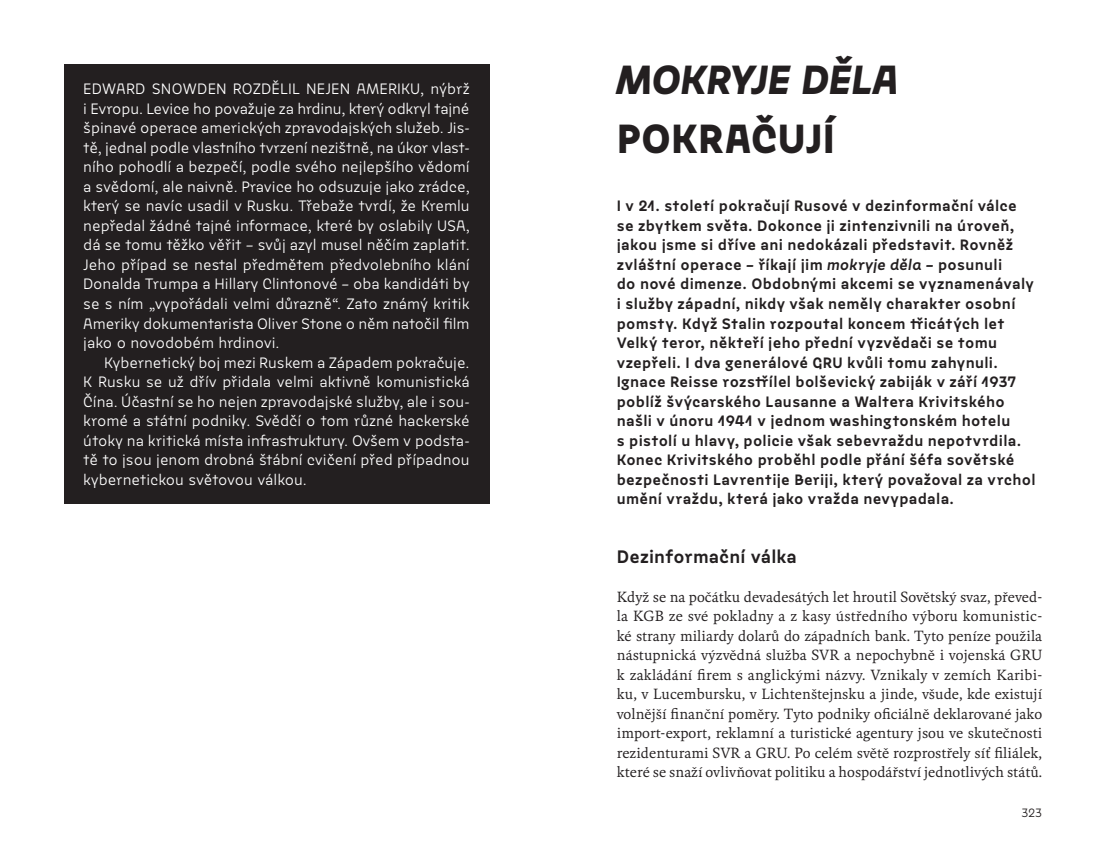
<style>
.page{position:relative;width:1106px;height:851px;background:#fff}
.page>*{position:absolute;margin:0;border:0;box-sizing:border-box;transform-origin:0 0}
.Nadpis_kapitoly{font:italic 700 40.5px/58.5px "Jaroslav";color:#231f20}
.Mezititulek{font:600 18px "Jaroslav";letter-spacing:.01em;color:#231f20}
.rámeček{font:15px/19.5px "Jaroslav";letter-spacing:-.005em;color:#fff;text-align:justify}
.Perex{font:600 15px/19.5px "Jaroslav";letter-spacing:.02em;color:#231f20}
._1__odstavec{font:15px/19.5px "Kievit Serif";letter-spacing:.005em;color:#231f20;text-align:justify}
.t1{font:12px "Jaroslav";color:#231f20}
.s1{font-style:normal}
.s2{font-style:italic}
</style>
<div class="page">
<div style="left:64px;top:64px;width:425px;height:440px;background:#231f20"></div>
<p class="rámeček" style="left:83px;top:79px;width:388px">EDWARD SNOWDEN ROZDĚLIL NEJEN AMERIKU, nýbrž i Evropu. Levice ho považuje za hrdinu, který odkryl tajné špinavé operace amerických zpravodajských služeb. Jis&shy;tě, jednal podle vlastního tvrzení nezištně, na úkor vlast&shy;ního pohodlí a bezpečí, podle svého nejlepšího vědomí a svědomí, ale naivně. Pravice ho odsuzuje jako zrádce, který se navíc usadil v Rusku. Třebaže tvrdí, že Kremlu nepředal žádné tajné informace, které by oslabily USA, dá se tomu těžko věřit – svůj azyl musel něčím zaplatit.<br>Jeho případ se nestal předmětem předvolebního klání Donalda Trumpa a Hillary Clintonové – oba kandidáti by se s ním „vypořádali velmi důrazně“. Zato známý kritik Ameriky dokumentarista Oliver Stone o něm natočil film jako o novodobém hrdinovi.</p>
<p class="rámeček" style="left:83px;top:352px;width:388px;text-indent:21px">Kybernetický boj mezi Ruskem a Západem pokračuje.<br>K Rusku se už dřív přidala velmi aktivně komunistická Čína. Účastní se ho nejen zpravodajské služby, ale i sou&shy;kromé a státní podniky. Svědčí o tom různé hackerské útoky na kritická místa infrastruktury. Ovšem v podsta&shy;tě to jsou jenom drobná štábní cvičení před případnou kybernetickou světovou válkou.</p>
<p class="Nadpis_kapitoly" style="left:617px;top:50px;width:283px">MOKRYJE DĚLA<br><span class="s1">POKRAČUJÍ</span></p>
<p class="Perex" style="left:617px;top:196px;width:420px">I v 21. století pokračují Rusové v dezinformační válce se zbytkem světa. Dokonce ji zintenzivnili na úroveň, jakou jsme si dříve ani nedokázali představit. Rovněž zvláštní operace – říkají jim <span class="s2">mokryje děla</span> – posunuli<br>do nové dimenze. Obdobnými akcemi se vyznamenávaly i služby západní, nikdy však neměly charakter osobní pomsty. Když Stalin rozpoutal koncem třicátých let Velký teror, někteří jeho přední vyzvědači se tomu vzepřeli. I dva generálové GRU kvůli tomu zahynuli.<br>Ignace Reisse rozstřílel bolševický zabiják v září 1937 poblíž švýcarského Lausanne a Waltera Krivitského našli v únoru 1941 v jednom washingtonském hotelu<br>s pistolí u hlavy, policie však sebevraždu nepotvrdila.<br>Konec Krivitského proběhl podle přání šéfa sovětské bezpečnosti Lavrentije Beriji, který považoval za vrchol umění vraždu, která jako vražda nevypadala.</p>
<p class="Mezititulek" style="left:617px;top:545px;width:182px">Dezinformační válka</p>
<p class="_1__odstavec" style="left:617px;top:586px;width:427px">Když se na počátku devadesátých let hroutil Sovětský svaz, převed&shy;la KGB ze své pokladny a z kasy ústředního výboru komunistic&shy;ké strany miliardy dolarů do západních bank. Tyto peníze použila nástupnická výzvědná služba SVR a nepochybně i vojenská GRU k zakládání firem s anglickými názvy. Vznikaly v zemích Karibi&shy;ku, v Lucembursku, v Lichtenštejnsku a jinde, všude, kde existují volnější finanční poměry. Tyto podniky oficiálně deklarované jako import-export, reklamní a turistické agentury jsou ve skutečnosti rezidenturami SVR a GRU. Po celém světě rozprostřely síť filiálek, které se snaží ovlivňovat politiku a hospodářství jednotlivých států.</p>
<p class="t1" style="left:1021px;top:806px;width:22px">323</p>
</div>
